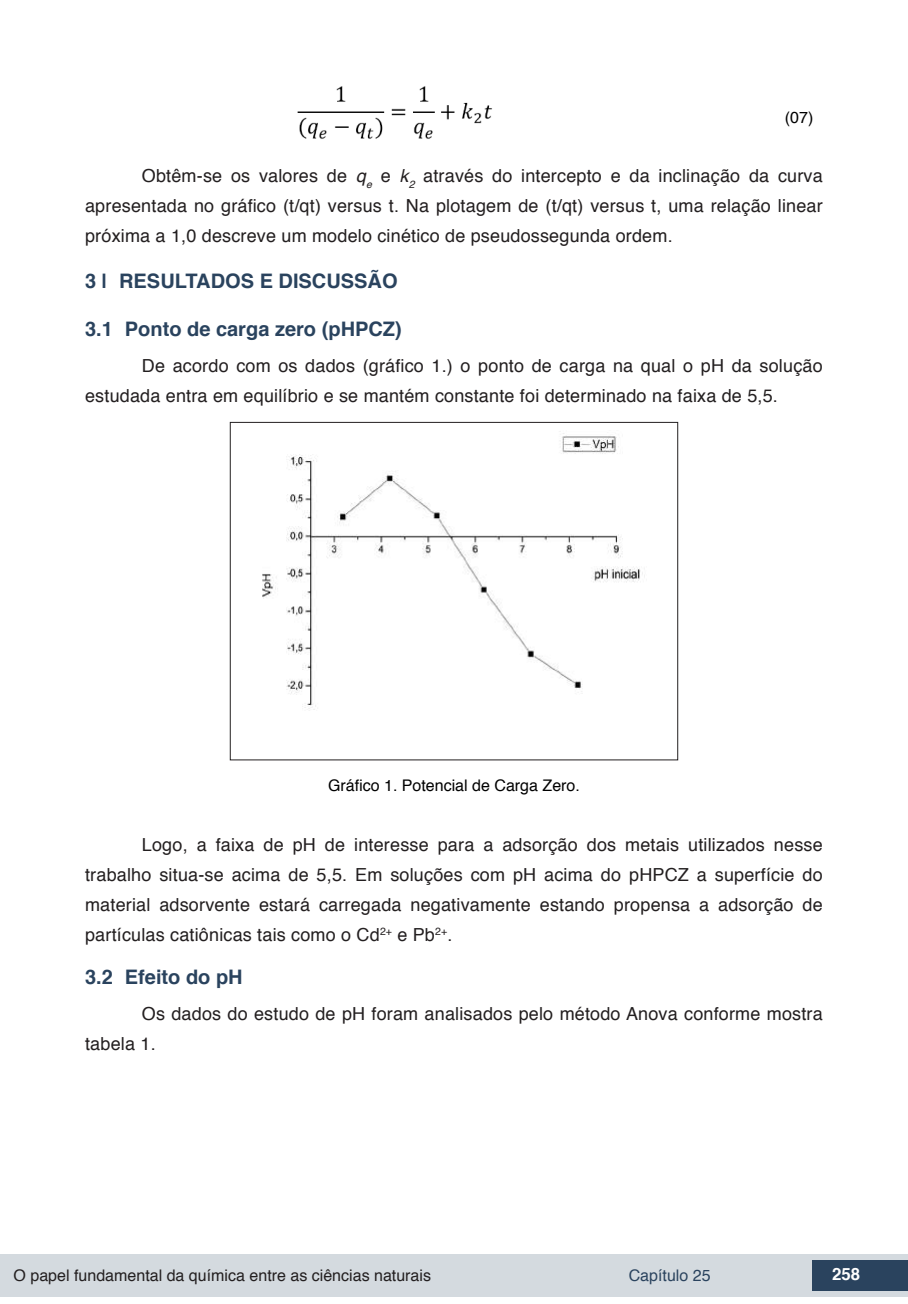
<style>
.page{position:relative;width:908px;height:1304px;background:#fff}
.page>*{position:absolute;margin:0;border:0;box-sizing:border-box;transform-origin:0 0}
.t1{font:700 20px "Helvetica";color:#2a435e}
.t2{font:18px/30px "Helvetica";letter-spacing:.01em;color:#231f20;text-align:justify}
.t3{font:700 16.8px "Helvetica";color:#fff}
.t4{font:16px "Helvetica";color:#231f20}
.t5{font:16px "Helvetica";color:#000}
.t6{font:16px "Helvetica";color:#2a435e}
.s1{font-style:italic}
</style>
<div class="page">
<div style="left:0;top:1254px;width:906px;height:43px;background:#d4dadf"></div>
<div style="left:812px;top:1261px;width:95px;height:30px;background:#2a435e"></div>
<img style="left:297px;top:86px;width:195px;height:53px">
<img style="left:262px;top:433px;width:383px;height:277px">
<div style="left:230px;top:422px;width:448px;height:338px;border:1px solid #231f20"></div>
<p class="t5" style="left:784px;top:105px;width:30px">(07)</p>
<p class="t2" style="left:85px;top:161px;width:738px;text-indent:57px">Obtêm-se os valores de <span class="s1">q</span><sub>e</sub> e <span class="s1">k</span><sub>2</sub> através do intercepto e da inclinação da curva apresentada no gráfico (t/qt) versus t. Na plotagem de (t/qt) versus t, uma relação linear próxima a 1,0 descreve um modelo cinético de pseudossegunda ordem.</p>
<p class="t1" style="left:85px;top:265px;width:314px">3 | RESULTADOS E DISCUSSÃO</p>
<p class="t1" style="left:85px;top:313px;width:318px">3.1 Ponto de carga zero (pHPCZ)</p>
<p class="t2" style="left:85px;top:351px;width:738px;text-indent:57px">De acordo com os dados (gráfico 1.) o ponto de carga na qual o pH da solução estudada entra em equilíbrio e se mantém constante foi determinado na faixa de 5,5.</p>
<p class="t5" style="left:328px;top:773px;width:253px">Gráfico 1. Potencial de Carga Zero.</p>
<p class="t2" style="left:85px;top:830px;width:738px;text-indent:57px">Logo, a faixa de pH de interesse para a adsorção dos metais utilizados nesse trabalho situa-se acima de 5,5. Em soluções com pH acima do pHPCZ a superfície do material adsorvente estará carregada negativamente estando propensa a adsorção de partículas catiônicas tais como o Cd<sup>2+</sup> e Pb<sup>2+</sup>.</p>
<p class="t1" style="left:85px;top:961px;width:159px">3.2 Efeito do pH</p>
<p class="t2" style="left:85px;top:999px;width:738px;text-indent:57px">Os dados do estudo de pH foram analisados pelo método Anova conforme mostra tabela 1.</p>
<p class="t4" style="left:14px;top:1263px;width:419px">O papel fundamental da química entre as ciências naturais</p>
<p class="t6" style="left:628px;top:1263px;width:83px">Capítulo 25</p>
<p class="t3" style="left:831px;top:1261px;width:30px">258</p>
</div>
